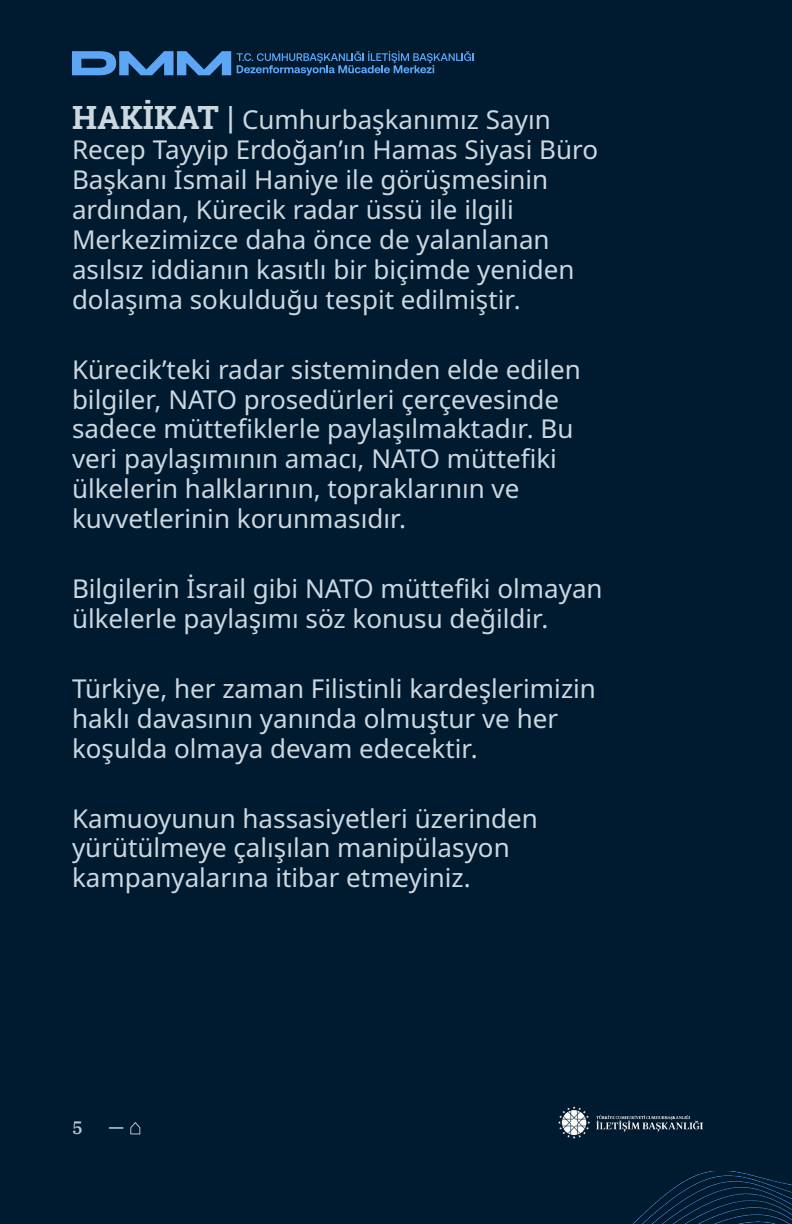
<style>
.page{position:relative;width:792px;height:1224px;background:#001a2f}
.page>*{position:absolute;margin:0;border:0;box-sizing:border-box;transform-origin:0 0}
.t1{font:26px/30px "Noto Sans";color:#ccd8e0}
.t2{font:500 20px "IBM Plex Serif";color:#ccd9e0}
.t3{font:500 18px "IBM Plex Serif";color:#bfccd6}
.s1{font-family:"Roboto Slab";font-weight:700;font-size:32px}
.s2{font-family:"Roboto Slab";font-size:32px}
</style>
<div class="page">
<img style="left:633px;top:1171px;width:159px;height:53px">
<img style="left:558px;top:1106px;width:144px;height:32px">
<svg style="left:130px;top:1122px;width:10px;height:12px"></svg>
<svg style="left:72px;top:51px;width:159px;height:24px"></svg>
<svg style="left:237px;top:51px;width:237px;height:24px"></svg>
<p class="t1" style="left:72px;top:106px;width:528px"><span class="s1">HAKİKAT</span> <span class="s2">|</span> Cumhurbaşkanımız Sayın Recep Tayyip Erdoğan’ın Hamas Siyasi Büro Başkanı İsmail Haniye ile görüşmesinin ardından, Kürecik radar üssü ile ilgili Merkezimizce daha önce de yalanlanan asılsız iddianın kasıtlı bir biçimde yeniden dolaşıma sokulduğu tespit edilmiştir.</p>
<p class="t1" style="left:72px;top:355px;width:510px">Kürecik’teki radar sisteminden elde edilen bilgiler, NATO prosedürleri çerçevesinde sadece müttefiklerle paylaşılmaktadır. Bu veri paylaşımının amacı, NATO müttefiki ülkelerin halklarının, topraklarının ve kuvvetlerinin korunmasıdır.</p>
<p class="t1" style="left:72px;top:574px;width:532px">Bilgilerin İsrail gibi NATO müttefiki olmayan ülkelerle paylaşımı söz konusu değildir.</p>
<p class="t1" style="left:72px;top:674px;width:525px">Türkiye, her zaman Filistinli kardeşlerimizin haklı davasının yanında olmuştur ve her koşulda olmaya devam edecektir.</p>
<p class="t1" style="left:72px;top:804px;width:467px">Kamuoyunun hassasiyetleri üzerinden yürütülmeye çalışılan manipülasyon kampanyalarına itibar etmeyiniz.</p>
<p class="t3" style="left:72px;top:1114px;width:12px">5</p>
<p class="t2" style="left:108px;top:1112px;width:17px">—</p>
</div>
